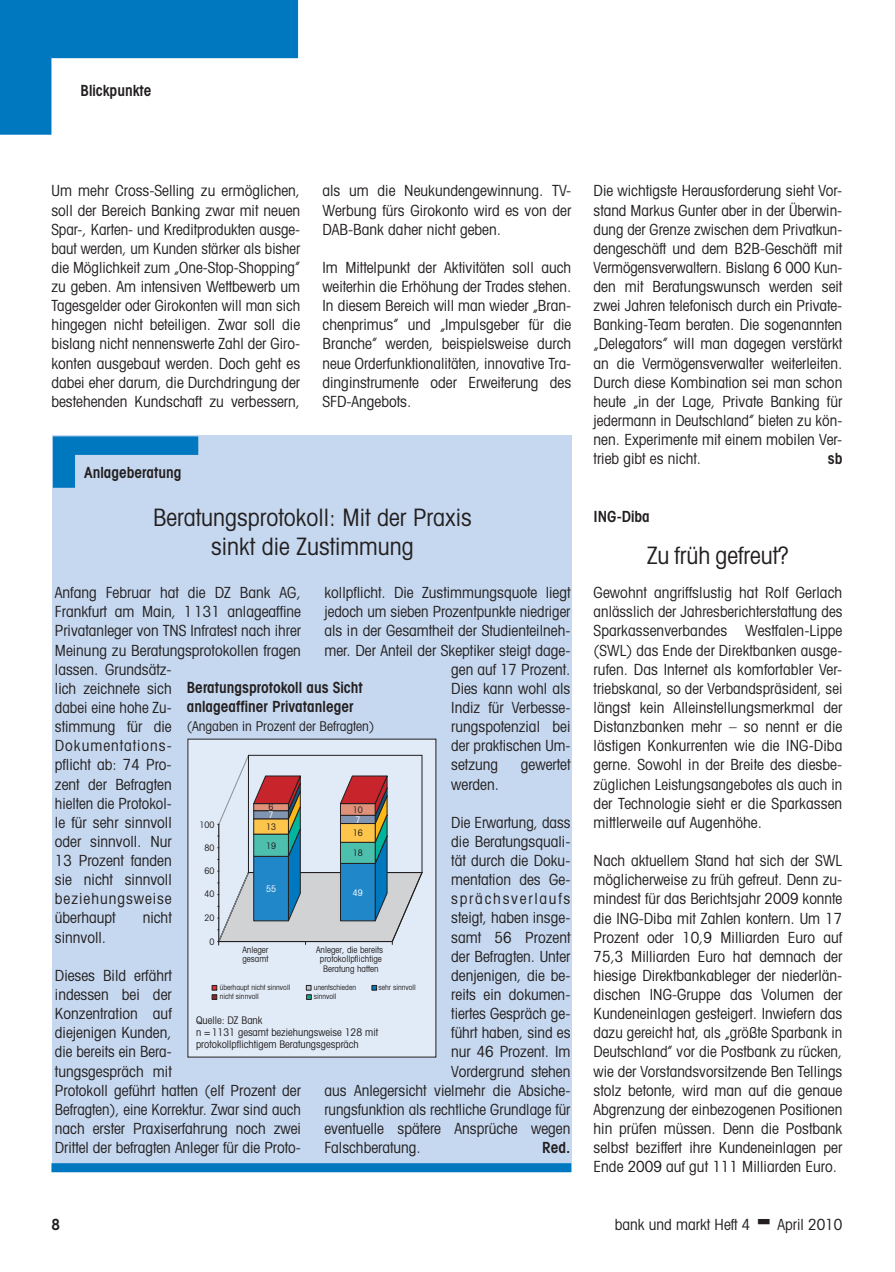
<style>
.page{position:relative;width:895px;height:1272px;background:#fff}
.page>*{position:absolute;margin:0;border:0;box-sizing:border-box;transform-origin:0 0}
.t1{font:condensed 24px/28.7px "Avant Garde";color:#231f20;text-align:center}
.t2{font:condensed 15.3px/19.2px "Avant Garde";color:#231f20;text-align:justify}
.t3{font:600 condensed 15.3px/19.2px "Avant Garde";color:#231f20}
.t4{font:condensed 15.3px "Avant Garde";letter-spacing:.115em;color:#231f20}
.t5{font:condensed 13.5px "Avant Garde";color:#231f20}
.t6{font:condensed 10.5px/12px "Avant Garde";color:#231f20}
.t7{font:condensed 9px/9.9px "Avant Garde";color:#231f20}
.t8{font:condensed 9px "Avant Garde";color:#fff}
.t9{font:condensed 7.5px/9px "Avant Garde";color:#231f20}
</style>
<div class="page">
<div style="left:53px;top:436px;width:519px;height:736px;background:#c6d8ef"></div>
<div style="left:51px;top:1163px;width:520px;height:9px;background:#0078c0"></div>
<svg style="left:53px;top:436px;width:145px;height:52px"></svg>
<div style="left:188px;top:739px;width:248px;height:318px;background:#e1ebf7"></div>
<svg style="left:218px;top:754px;width:205px;height:191px"></svg>
<svg style="left:212px;top:985px;width:5px;height:15px"></svg>
<svg style="left:306px;top:985px;width:6px;height:15px"></svg>
<svg style="left:372px;top:985px;width:5px;height:5px"></svg>
<svg style="left:0;top:0;width:298px;height:135px"></svg>
<p class="t3" style="left:81px;top:81px;width:72px">Blickpunkte</p>
<p class="t2" style="left:51px;top:181px;width:250px">Um mehr Cross-Selling zu ermöglichen, soll der Bereich Banking zwar mit neuen Spar-, Karten- und Kreditprodukten ausge&shy;baut werden, um Kunden stärker als bisher die Möglichkeit zum „One-Stop-Shopping” zu geben. Am intensiven Wettbewerb um Tagesgelder oder Girokonten will man sich hingegen nicht beteiligen. Zwar soll die bislang nicht nennenswerte Zahl der Giro&shy;konten ausgebaut werden. Doch geht es dabei eher darum, die Durchdringung der bestehenden Kundschaft zu verbessern,</p>
<p class="t2" style="left:323px;top:181px;width:250px">als um die Neukundengewinnung. TV-Werbung fürs Girokonto wird es von der DAB-Bank daher nicht geben.</p>
<p class="t2" style="left:323px;top:257px;width:250px">Im Mittelpunkt der Aktivitäten soll auch weiterhin die Erhöhung der Trades stehen.<br>In diesem Bereich will man wieder „Bran&shy;chenprimus” und „Impulsgeber für die Branche” werden, beispielsweise durch neue Orderfunktionalitäten, innovative Tra&shy;dinginstrumente oder Erweiterung des SFD-Angebots.</p>
<p class="t3" style="left:84px;top:463px;width:99px">Anlageberatung</p>
<h1 class="t1" style="left:153px;top:503px;width:320px">Beratungsprotokoll: Mit der Praxis sinkt die Zustimmung</h1>
<p class="t2" style="left:55px;top:583px;width:248px;text-align:left">Anfang Februar hat die DZ Bank AG,<br>Frankfurt am Main, 1131 anlageaffine<br>Privatanleger von TNS Infratest nach ihrer<br>Meinung zu Beratungsprotokollen fragen lassen. Grundsätz-<br>lich zeichnete sich<br>dabei eine hohe Zu-<br>stimmung für die<br>Dokumentations-<br>pflicht ab: 74 Pro-<br>zent der Befragten<br>hielten die Protokol-<br>le für sehr sinnvoll<br>oder sinnvoll. Nur<br>13 Prozent fanden<br>sie nicht sinnvoll<br>beziehungsweise<br>überhaupt</p>
<p class="t2" style="left:324px;top:583px;width:248px">kollpflicht. Die Zustimmungsquote liegt</p>
<p class="t2" style="left:324px;top:602px;width:248px">jedoch um sieben Prozentpunkte niedriger</p>
<p class="t2" style="left:324px;top:621px;width:248px">als in der Gesamtheit der Studienteilneh-</p>
<p class="t2" style="left:324px;top:640px;width:248px">mer. Der Anteil der Skeptiker steigt dage-</p>
<p class="t2" style="left:451px;top:659px;width:121px">gen auf 17 Prozent.</p>
<p class="t2" style="left:451px;top:678px;width:121px">Dies kann wohl als</p>
<p class="t2" style="left:451px;top:698px;width:121px">Indiz für Verbesse-</p>
<p class="t2" style="left:451px;top:717px;width:121px">rungspotenzial bei</p>
<p class="t2" style="left:451px;top:736px;width:121px">der praktischen Um-</p>
<p class="t2" style="left:451px;top:755px;width:48px">setzung</p>
<p class="t2" style="left:521px;top:755px;width:51px">gewertet</p>
<p class="t2" style="left:451px;top:774px;width:49px">werden.</p>
<p class="t2" style="left:451px;top:812px;width:121px">Die Erwartung, dass</p>
<p class="t2" style="left:451px;top:831px;width:121px">die Beratungsquali-</p>
<p class="t2" style="left:451px;top:851px;width:121px">tät durch die Doku-</p>
<p class="t2" style="left:451px;top:870px;width:121px">mentation des Ge-</p>
<p class="t4" style="left:451px;top:889px;width:121px">sprächsverlaufs</p>
<p class="t2" style="left:451px;top:908px;width:121px">steigt, haben insge-</p>
<p class="t2" style="left:451px;top:927px;width:121px">samt 56 Prozent</p>
<p class="t2" style="left:451px;top:946px;width:121px">der Befragten. Unter</p>
<p class="t2" style="left:451px;top:965px;width:121px">denjenigen, die be-</p>
<p class="t2" style="left:451px;top:984px;width:121px">reits ein dokumen-</p>
<p class="t2" style="left:451px;top:1004px;width:121px">tiertes Gespräch ge-</p>
<p class="t2" style="left:451px;top:1023px;width:121px">führt haben, sind es</p>
<p class="t2" style="left:451px;top:1042px;width:121px">nur 46 Prozent. Im</p>
<p class="t2" style="left:451px;top:1061px;width:121px">Vordergrund stehen</p>
<p class="t2" style="left:324px;top:1080px;width:248px">aus Anlegersicht vielmehr die Absiche-</p>
<p class="t2" style="left:324px;top:1099px;width:248px">rungsfunktion als rechtliche Grundlage für</p>
<p class="t2" style="left:324px;top:1118px;width:248px">eventuelle spätere Ansprüche wegen</p>
<p class="t2" style="left:324px;top:1138px;width:98px">Falschberatung.</p>
<p class="t3" style="left:542px;top:1138px;width:30px">Red.</p>
<p class="t3" style="left:187px;top:678px;width:177px">Beratungsprotokoll aus Sicht anlageaffiner Privatanleger</p>
<p class="t5" style="left:187px;top:718px;width:189px">(Angaben in Prozent der Befragten)</p>
<p class="t7" style="left:269px;top:802px;width:7px">6</p>
<p class="t7" style="left:353px;top:804px;width:12px">10</p>
<p class="t8" style="left:269px;top:809px;width:7px">7</p>
<p class="t8" style="left:355px;top:814px;width:7px">7</p>
<p class="t7" style="left:200px;top:819px;width:17px">100</p>
<p class="t7" style="left:266px;top:821px;width:12px">13</p>
<p class="t7" style="left:353px;top:828px;width:12px">16</p>
<p class="t7" style="left:266px;top:840px;width:12px">19</p>
<p class="t7" style="left:205px;top:843px;width:12px">80</p>
<p class="t7" style="left:353px;top:848px;width:12px">18</p>
<p class="t7" style="left:205px;top:866px;width:12px">60</p>
<p class="t8" style="left:266px;top:883px;width:12px">55</p>
<p class="t8" style="left:353px;top:887px;width:12px">49</p>
<p class="t7" style="left:205px;top:889px;width:12px">40</p>
<p class="t2" style="left:143px;top:908px;width:31px">nicht</p>
<p class="t7" style="left:205px;top:912px;width:12px">20</p>
<p class="t2" style="left:55px;top:927px;width:53px">sinnvoll.</p>
<p class="t2" style="left:55px;top:965px;width:248px;text-align:left">Dieses Bild erfährt<br>indessen bei der<br>Konzentration auf<br>diejenigen Kunden,<br>die bereits ein Bera-<br>tungsgespräch mit<br>Protokoll geführt hatten (elf Prozent der<br>Befragten), eine Korrektur. Zwar sind auch nach erster Praxiserfahrung noch zwei<br>Drittel der befragten Anleger für die Proto-</p>
<p class="t7" style="left:210px;top:936px;width:7px">0</p>
<p class="t7" style="left:242px;top:944px;width:27px">Anleger gesamt</p>
<p class="t7" style="left:316px;top:944px;width:68px;text-align:center">Anleger, die bereits protokollpflichtige<br>Beratung hatten</p>
<p class="t9" style="left:220px;top:983px;width:72px">überhaupt nicht sinnvoll nicht sinnvoll</p>
<p class="t9" style="left:314px;top:983px;width:44px">unentschieden sinnvoll</p>
<p class="t9" style="left:379px;top:983px;width:39px">sehr sinnvoll</p>
<p class="t6" style="left:196px;top:1014px;width:184px">Quelle: DZ Bank<br>n =1131 gesamt beziehungsweise 128 mit protokollpflichtigem Beratungsgespräch</p>
<p class="t2" style="left:594px;top:181px;width:250px">Die wichtigste Herausforderung sieht Vor&shy;stand Markus Gunter aber in der Überwin&shy;dung der Grenze zwischen dem Privatkun&shy;dengeschäft und dem B2B-Geschäft mit Vermögensverwaltern. Bislang 6 000 Kun&shy;den mit Beratungswunsch werden seit zwei Jahren telefonisch durch ein Private-Banking-Team beraten. Die sogenannten „Delegators” will man dagegen verstärkt an die Vermögensverwalter weiterleiten.<br>Durch diese Kombination sei man schon heute „in der Lage, Private Banking für jedermann in Deutschland” bieten zu kön&shy;nen. Experimente mit einem mobilen Ver&shy;trieb gibt es nicht.</p>
<p class="t3" style="left:828px;top:449px;width:16px">sb</p>
<p class="t3" style="left:594px;top:506px;width:58px">ING-Diba</p>
<h1 class="t1" style="left:647px;top:541px;width:143px">Zu früh gefreut?</h1>
<p class="t2" style="left:594px;top:583px;width:250px">Gewohnt angriffslustig hat Rolf Gerlach anlässlich der Jahresberichterstattung des Sparkassenverbandes Westfalen-Lippe (SWL) das Ende der Direktbanken ausge&shy;rufen. Das Internet als komfortabler Ver&shy;triebskanal, so der Verbandspräsident, sei längst kein Alleinstellungsmerkmal der Distanzbanken mehr – so nennt er die lästigen Konkurrenten wie die ING-Diba gerne. Sowohl in der Breite des diesbe&shy;züglichen Leistungsangebotes als auch in der Technologie sieht er die Sparkassen mittlerweile auf Augenhöhe.</p>
<p class="t2" style="left:594px;top:851px;width:250px">Nach aktuellem Stand hat sich der SWL möglicherweise zu früh gefreut. Denn zu&shy;mindest für das Berichtsjahr 2009 konnte die ING-Diba mit Zahlen kontern. Um 17<br>Prozent oder 10,9 Milliarden Euro auf 75,3 Milliarden Euro hat demnach der hiesige Direktbankableger der niederlän&shy;dischen ING-Gruppe das Volumen der Kundeneinlagen gesteigert. Inwiefern das dazu gereicht hat, als „größte Sparbank in Deutschland” vor die Postbank zu rücken, wie der Vorstandsvorsitzende Ben Tellings stolz betonte, wird man auf die genaue Abgrenzung der einbezogenen Positionen hin prüfen müssen. Denn die Postbank selbst beziffert ihre Kundeneinlagen per Ende 2009 auf gut 111 Milliarden Euro.</p>
<p class="t3" style="left:51px;top:1214px;width:10px">8</p>
<p class="t2" style="left:615px;top:1214px;width:137px">bank und markt Heft 4</p>
<p class="t2" style="left:777px;top:1214px;width:66px">April 2010</p>
</div>
